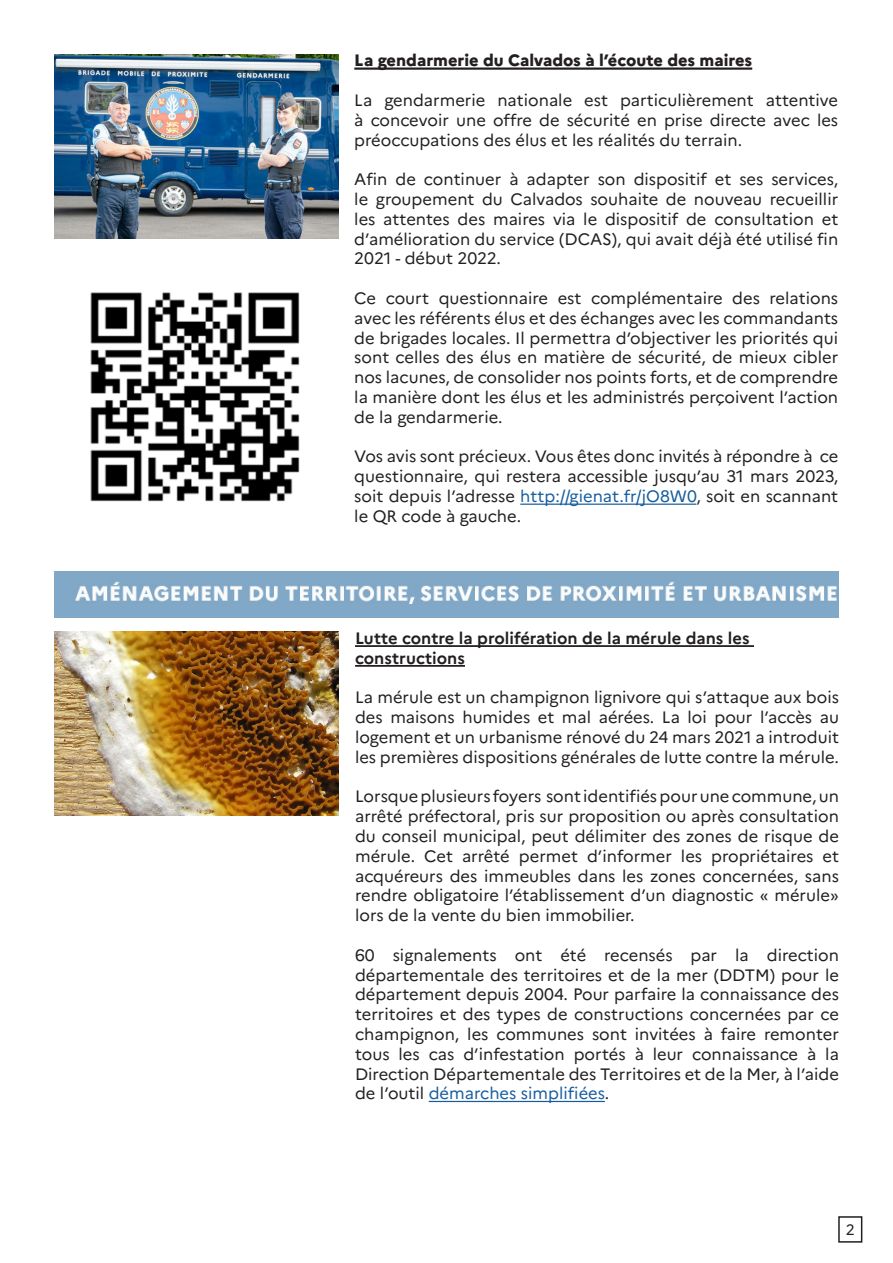
<style>
.page{position:relative;width:893px;height:1263px;background:#fff}
.page>*{position:absolute;margin:0;border:0;box-sizing:border-box;transform-origin:0 0}
.t1{font:16.5px/19.8px "Marianne";color:#231f20;text-align:justify}
.t2{font:700 16.5px/19.8px "Marianne";color:#231f20}
.t3{font:800 16.5px "Marianne";color:#231f20}
.t4{font:15px "Marianne";color:#231f20}
.s1{color:#175d9e}
</style>
<div class="page">
<hr style="left:354px;top:67px;width:398px;height:3px;background:#231f20">
<hr style="left:520px;top:504px;width:176px;height:1px;background:#175d9e">
<img style="left:54px;top:54px;width:284px;height:184px">
<hr style="left:355px;top:645px;width:399px;height:2px;background:#231f20">
<hr style="left:355px;top:665px;width:110px;height:2px;background:#231f20">
<hr style="left:429px;top:1101px;width:176px;height:1px;background:#175d9e">
<img style="left:55px;top:631px;width:284px;height:185px">
<img style="left:54px;top:571px;width:785px;height:46px">
<div style="left:838px;top:1216px;width:24px;height:26px;border:2px solid #231f20"></div>
<img style="left:90px;top:292px;width:210px;height:210px">
<p class="t3" style="left:354px;top:50px;width:399px">La gendarmerie du Calvados à l’écoute des maires</p>
<p class="t1" style="left:354px;top:90px;width:485px">La gendarmerie nationale est particulièrement attentive à concevoir une offre de sécurité en prise directe avec les préoccupations des élus et les réalités du terrain.</p>
<p class="t1" style="left:354px;top:169px;width:485px">Afin de continuer à adapter son dispositif et ses services, le groupement du Calvados souhaite de nouveau recueillir les attentes des maires via le dispositif de consultation et d’amélioration du service (DCAS), qui avait déjà été utilisé fin 2021 - début 2022.</p>
<p class="t1" style="left:354px;top:288px;width:485px">Ce court questionnaire est complémentaire des relations avec les référents élus et des échanges avec les commandants de brigades locales. Il permettra d’objectiver les priorités qui sont celles des élus en matière de sécurité, de mieux cibler nos lacunes, de consolider nos points forts, et de comprendre la manière dont les élus et les administrés perçoivent l’action de la gendarmerie.</p>
<p class="t1" style="left:354px;top:447px;width:485px">Vos avis sont précieux. Vous êtes donc invités à répondre à ce questionnaire, qui restera accessible jusqu’au 31 mars 2023, soit depuis l’adresse <span class="s1">http://gienat.fr/jO8W0</span>, soit en scannant le QR code à gauche.</p>
<p class="t2" style="left:355px;top:628px;width:396px">Lutte contre la prolifération de la mérule dans les constructions</p>
<p class="t1" style="left:355px;top:687px;width:485px">La mérule est un champignon lignivore qui s’attaque aux bois des maisons humides et mal aérées. La loi pour l’accès au logement et un urbanisme rénové du 24 mars 2021 a introduit les premières dispositions générales de lutte contre la mérule.</p>
<p class="t1" style="left:355px;top:786px;width:485px">Lorsque plusieurs foyers sont identifiés pour une commune, un arrêté préfectoral, pris sur proposition ou après consultation du conseil municipal, peut délimiter des zones de risque de mérule. Cet arrêté permet d’informer les propriétaires et acquéreurs des immeubles dans les zones concernées, sans rendre obligatoire l’établissement d’un diagnostic « mérule» lors de la vente du bien immobilier.</p>
<p class="t1" style="left:355px;top:945px;width:485px">60 signalements ont été recensés par la direction départementale des territoires et de la mer (DDTM) pour le département depuis 2004. Pour parfaire la connaissance des territoires et des types de constructions concernées par ce champignon, les communes sont invitées à faire remonter tous les cas d’infestation portés à leur connaissance à la Direction Départementale des Territoires et de la Mer, à l’aide de l’outil <span class="s1">démarches simplifiées</span>.</p>
<p class="t4" style="left:846px;top:1220px;width:10px">2</p>
</div>
